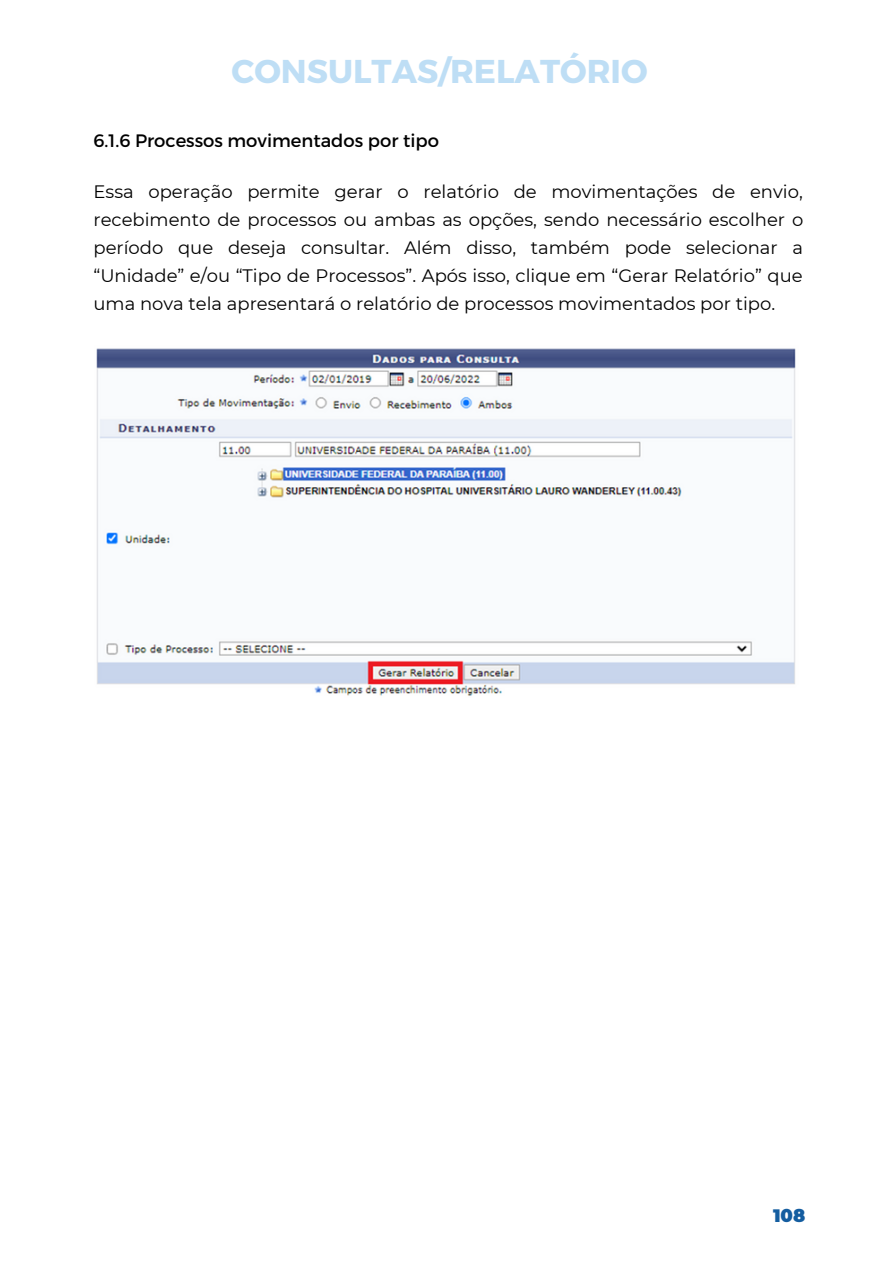
<style>
.page{position:relative;width:893px;height:1264px;background:#fff}
.page>*{position:absolute;margin:0;border:0;box-sizing:border-box;transform-origin:0 0}
.t1{font:700 33px "Montserrat";color:#bedef5}
.t2{font:18px/28px "Montserrat";color:#000;text-align:justify}
.t3{font:900 18px "Montserrat";color:#145da0}
</style>
<div class="page">
<img style="left:96px;top:348px;width:700px;height:348px">
<h1 class="t1" style="left:231px;top:49px;width:417px">CONSULTAS/RELATÓRIO</h1>
<p class="t2" style="left:93px;top:125px;width:347px">6.1.6 Processos movimentados por tipo</p>
<p class="t2" style="left:93px;top:177px;width:711px">Essa operação permite gerar o relatório de movimentações de envio, recebimento de processos ou ambas as opções, sendo necessário escolher o período que deseja consultar. Além disso, também pode selecionar a “Unidade” e/ou “Tipo de Processos”. Após isso, clique em “Gerar Relatório” que uma nova tela apresentará o relatório de processos movimentados por tipo.</p>
<p class="t3" style="left:773px;top:1204px;width:34px">108</p>
</div>
